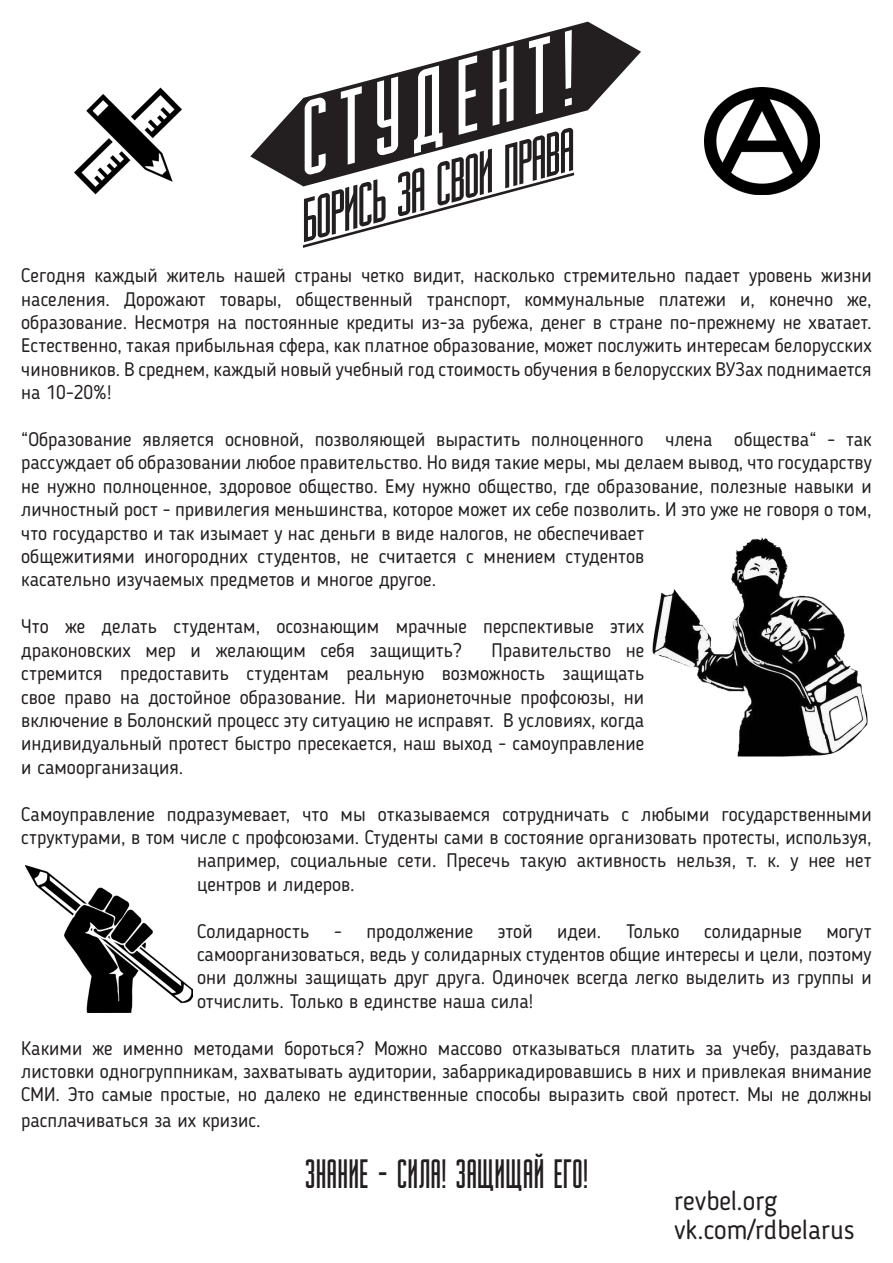
<style>
.page{position:relative;width:893px;height:1263px;background:#fff}
.page>*{position:absolute;margin:0;border:0;box-sizing:border-box;transform-origin:0 0}
.t1{font:italic 90px "AA Higherup";color:#fff;scale:1.07 1}
.t2{font:italic 52.2px "AA Higherup";color:#231f20;scale:1.07 1}
.t3{font:36px "AA Higherup";letter-spacing:.04em;color:#231f20}
.t4{font:27px "Blogger Sans";color:#231f20}
.t5{font:19.5px/23.4px "Blogger Sans";color:#231f20;text-align:justify}
</style>
<div class="page">
<svg style="left:250px;top:21px;width:391px;height:164px"></svg>
<img style="left:652px;top:537px;width:216px;height:220px">
<svg style="left:300px;top:171px;width:277px;height:77px"></svg>
<img style="left:26px;top:865px;width:167px;height:147px">
<img style="left:74px;top:87px;width:107px;height:107px">
<img style="left:705px;top:87px;width:115px;height:107px">
<p class="t1" style="left:281px;top:94px;width:263px;rotate:-15deg">СТУДЕНТ!</p>
<p class="t2" style="left:290px;top:195px;width:264px;rotate:-15deg">борись за свои права</p>
<p class="t5" style="left:21px;top:264px;width:852px">Сегодня каждый житель нашей страны четко видит, насколько стремительно падает уровень жизни населения. Дорожают товары, общественный транспорт, коммунальные платежи и, конечно же, образование. Несмотря на постоянные кредиты из-за рубежа, денег в стране по-прежнему не хватает.<br>Естественно, такая прибыльная сфера, как платное образование, может послужить интересам белорусских чиновников. В среднем, каждый новый учебный год стоимость обучения в белорусских ВУЗах поднимается на 10-20%!</p>
<p class="t5" style="left:21px;top:427px;width:852px;text-align:left">“Образование является основной, позволяющей вырастить полноценного члена общества“ - так рассуждает об образовании любое правительство. Но видя такие меры, мы делаем вывод, что государству не нужно полноценное, здоровое общество. Ему нужно общество, где образование, полезные навыки и личностный рост - привилегия меньшинства, которое может их себе позволить. И это уже не говоря о том, что государство и так изымает у нас деньги в виде налогов, не обеспечивает<br>общежитиями иногородних студентов, не считается с мнением студентов<br>касательно изучаемых предметов и многое другое.</p>
<p class="t5" style="left:21px;top:615px;width:624px">Что же делать студентам, осознающим мрачные перспективые этих драконовских мер и желающим себя защищить?</p>
<p class="t5" style="left:21px;top:638px;width:624px;text-indent:470px">Правительство не стремится предоставить студентам реальную возможность защищать свое право на достойное образование. Ни марионеточные профсоюзы, ни включение в Болонский процесс эту ситуацию не исправят. В условиях, когда индивидуальный протест быстро пресекается, наш выход - самоуправление и самоорганизация.</p>
<p class="t5" style="left:21px;top:802px;width:852px">Самоуправление подразумевает, что мы отказываемся сотрудничать с любыми государственными</p>
<p class="t5" style="left:21px;top:825px;width:852px">структурами, в том числе с профсоюзами. Студенты сами в состояние организовать протесты, используя,</p>
<p class="t5" style="left:197px;top:849px;width:676px">например, социальные сети. Пресечь такую активность нельзя, т. к. у нее нет</p>
<p class="t5" style="left:197px;top:872px;width:159px">центров и лидеров.</p>
<p class="t5" style="left:197px;top:919px;width:114px">Солидарность</p>
<p class="t5" style="left:334px;top:919px;width:141px">- продолжение</p>
<p class="t5" style="left:498px;top:919px;width:36px">этой</p>
<p class="t5" style="left:557px;top:919px;width:46px">идеи.</p>
<p class="t5" style="left:626px;top:919px;width:55px">Только</p>
<p class="t5" style="left:704px;top:919px;width:99px">солидарные</p>
<p class="t5" style="left:197px;top:919px;width:676px;text-indent:629px">могут самоорганизоваться, ведь у солидарных студентов общие интересы и цели, поэтому они должны защищать друг друга. Одиночек всегда легко выделить из группы и отчислить. Только в единстве наша сила!</p>
<p class="t5" style="left:21px;top:1036px;width:852px">Какими же именно методами бороться? Можно массово отказываться платить за учебу, раздавать листовки одногруппникам, захватывать аудитории, забаррикадировавшись в них и привлекая внимание СМИ. Это самые простые, но далеко не единственные способы выразить свой протест. Мы не должны</p>
<p class="t5" style="left:21px;top:1108px;width:241px">расплачиваться за их кризис.</p>
<p class="t3" style="left:306px;top:1154px;width:283px">ЗНАНИЕ - СИЛА! ЗАЩИЩАЙ ЕГО!</p>
<p class="t4" style="left:674px;top:1185px;width:105px">revbel.org</p>
<p class="t4" style="left:674px;top:1213px;width:182px">vk.com/rdbelarus</p>
</div>
